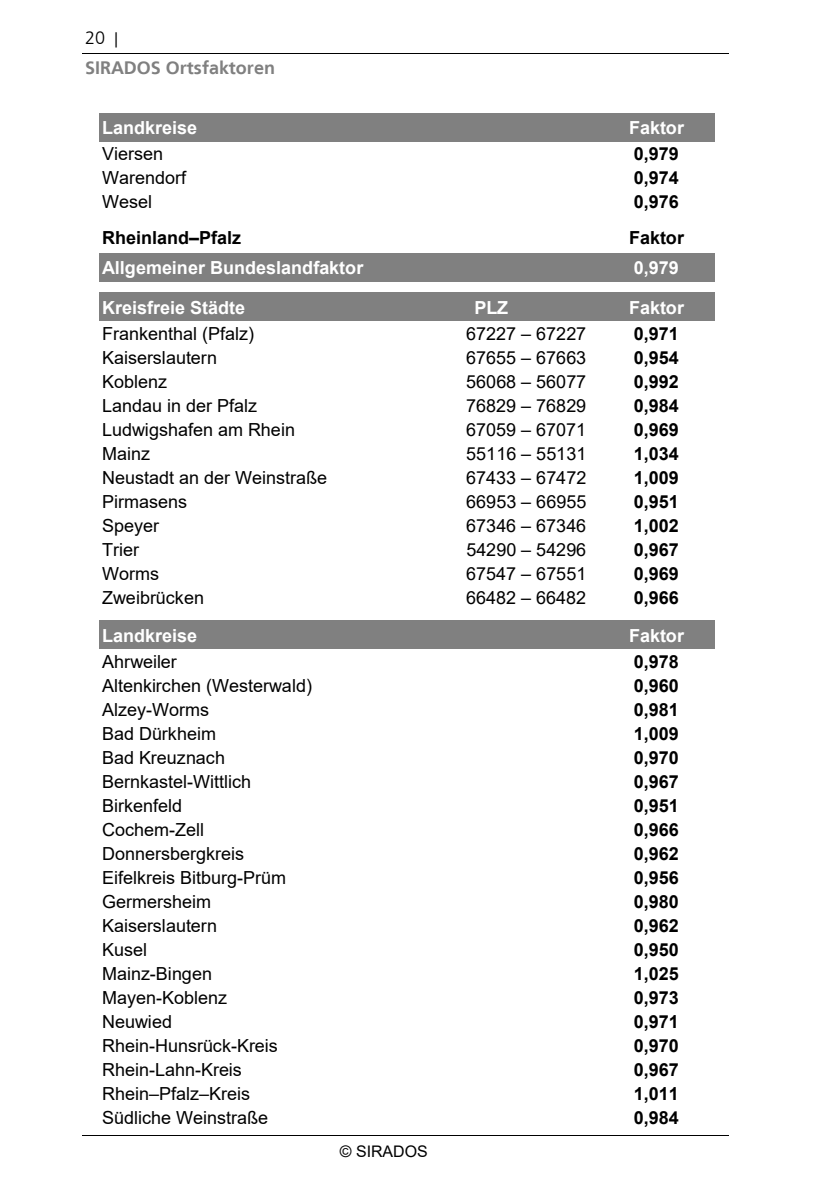
<style>
.page{position:relative;width:840px;height:1190px;background:#fff}
.page>*{position:absolute;margin:0;border:0;box-sizing:border-box;transform-origin:0 0}
.t1{font:18px "Arial";color:#000}
.t2{font:700 18px "Arial";color:#000}
.t3{font:700 18px "Arial";color:#fff}
.t4{font:700 18px/30.2px "Frutiger LT";color:#808080}
.t5{font:16px "Arial";color:#000}
.s1{font-weight:300;color:#000}
.s2{font-family:"Arial";font-weight:400;font-size:16px;color:#000}
</style>
<div class="page">
<hr style="left:82px;top:53px;width:647px;height:1px;background:#000">
<hr style="left:82px;top:1135px;width:647px;height:1px;background:#000">
<div style="left:99px;top:113px;width:356px;height:28px;background:#808080"></div>
<div style="left:455px;top:113px;width:146px;height:28px;background:#808080"></div>
<div style="left:601px;top:113px;width:114px;height:28px;background:#808080"></div>
<div style="left:99px;top:253px;width:356px;height:28px;background:#808080"></div>
<div style="left:455px;top:253px;width:146px;height:28px;background:#808080"></div>
<div style="left:601px;top:253px;width:114px;height:28px;background:#808080"></div>
<div style="left:99px;top:293px;width:356px;height:28px;background:#808080"></div>
<div style="left:455px;top:293px;width:146px;height:28px;background:#808080"></div>
<div style="left:601px;top:293px;width:114px;height:28px;background:#808080"></div>
<div style="left:99px;top:621px;width:356px;height:28px;background:#808080"></div>
<div style="left:455px;top:621px;width:146px;height:28px;background:#808080"></div>
<div style="left:601px;top:621px;width:114px;height:28px;background:#808080"></div>
<p class="t4" style="left:85px;top:24px;width:191px"><span class="s1">20</span> <span class="s2">|<br></span>SIRADOS Ortsfaktoren</p>
<p class="t3" style="left:102px;top:118px;width:97px">Landkreise</p>
<p class="t3" style="left:629px;top:118px;width:57px">Faktor</p>
<p class="t1" style="left:102px;top:144px;width:63px">Viersen</p>
<p class="t2" style="left:634px;top:144px;width:46px">0,979</p>
<p class="t1" style="left:102px;top:168px;width:86px">Warendorf</p>
<p class="t2" style="left:634px;top:168px;width:46px">0,974</p>
<p class="t1" style="left:102px;top:192px;width:52px">Wesel</p>
<p class="t2" style="left:634px;top:192px;width:46px">0,976</p>
<p class="t2" style="left:102px;top:228px;width:140px">Rheinland–Pfalz</p>
<p class="t2" style="left:629px;top:228px;width:57px">Faktor</p>
<p class="t3" style="left:102px;top:258px;width:263px">Allgemeiner Bundeslandfaktor</p>
<p class="t3" style="left:634px;top:258px;width:46px">0,979</p>
<p class="t3" style="left:102px;top:298px;width:145px">Kreisfreie Städte</p>
<p class="t3" style="left:474px;top:298px;width:35px">PLZ</p>
<p class="t3" style="left:629px;top:298px;width:57px">Faktor</p>
<p class="t1" style="left:102px;top:324px;width:154px">Frankenthal (Pfalz)</p>
<p class="t1" style="left:466px;top:324px;width:122px">67227 – 67227</p>
<p class="t2" style="left:634px;top:324px;width:46px">0,971</p>
<p class="t1" style="left:102px;top:348px;width:116px">Kaiserslautern</p>
<p class="t1" style="left:466px;top:348px;width:122px">67655 – 67663</p>
<p class="t2" style="left:634px;top:348px;width:46px">0,954</p>
<p class="t1" style="left:102px;top:372px;width:66px">Koblenz</p>
<p class="t1" style="left:466px;top:372px;width:121px">56068 – 56077</p>
<p class="t2" style="left:634px;top:372px;width:46px">0,992</p>
<p class="t1" style="left:102px;top:396px;width:157px">Landau in der Pfalz</p>
<p class="t1" style="left:466px;top:396px;width:122px">76829 – 76829</p>
<p class="t2" style="left:634px;top:396px;width:46px">0,984</p>
<p class="t1" style="left:102px;top:420px;width:194px">Ludwigshafen am Rhein</p>
<p class="t1" style="left:466px;top:420px;width:121px">67059 – 67071</p>
<p class="t2" style="left:634px;top:420px;width:46px">0,969</p>
<p class="t1" style="left:102px;top:444px;width:49px">Mainz</p>
<p class="t1" style="left:466px;top:444px;width:122px">55116 – 55131</p>
<p class="t2" style="left:634px;top:444px;width:46px">1,034</p>
<p class="t1" style="left:102px;top:468px;width:227px">Neustadt an der Weinstraße</p>
<p class="t1" style="left:466px;top:468px;width:122px">67433 – 67472</p>
<p class="t2" style="left:634px;top:468px;width:46px">1,009</p>
<p class="t1" style="left:102px;top:492px;width:86px">Pirmasens</p>
<p class="t1" style="left:466px;top:492px;width:122px">66953 – 66955</p>
<p class="t2" style="left:634px;top:492px;width:46px">0,951</p>
<p class="t1" style="left:102px;top:516px;width:58px">Speyer</p>
<p class="t1" style="left:466px;top:516px;width:122px">67346 – 67346</p>
<p class="t2" style="left:634px;top:516px;width:46px">1,002</p>
<p class="t1" style="left:102px;top:540px;width:39px">Trier</p>
<p class="t1" style="left:466px;top:540px;width:121px">54290 – 54296</p>
<p class="t2" style="left:634px;top:540px;width:46px">0,967</p>
<p class="t1" style="left:102px;top:564px;width:58px">Worms</p>
<p class="t1" style="left:466px;top:564px;width:122px">67547 – 67551</p>
<p class="t2" style="left:634px;top:564px;width:46px">0,969</p>
<p class="t1" style="left:102px;top:588px;width:103px">Zweibrücken</p>
<p class="t1" style="left:466px;top:588px;width:121px">66482 – 66482</p>
<p class="t2" style="left:634px;top:588px;width:46px">0,966</p>
<p class="t3" style="left:102px;top:626px;width:97px">Landkreise</p>
<p class="t3" style="left:629px;top:626px;width:57px">Faktor</p>
<p class="t1" style="left:102px;top:652px;width:76px">Ahrweiler</p>
<p class="t2" style="left:634px;top:652px;width:46px">0,978</p>
<p class="t1" style="left:102px;top:676px;width:211px">Altenkirchen (Westerwald)</p>
<p class="t2" style="left:634px;top:676px;width:46px">0,960</p>
<p class="t1" style="left:102px;top:700px;width:108px">Alzey-Worms</p>
<p class="t2" style="left:634px;top:700px;width:46px">0,981</p>
<p class="t1" style="left:102px;top:724px;width:115px">Bad Dürkheim</p>
<p class="t2" style="left:634px;top:724px;width:46px">1,009</p>
<p class="t1" style="left:102px;top:748px;width:124px">Bad Kreuznach</p>
<p class="t2" style="left:634px;top:748px;width:46px">0,970</p>
<p class="t1" style="left:102px;top:772px;width:151px">Bernkastel-Wittlich</p>
<p class="t2" style="left:634px;top:772px;width:46px">0,967</p>
<p class="t1" style="left:102px;top:796px;width:82px">Birkenfeld</p>
<p class="t2" style="left:634px;top:796px;width:46px">0,951</p>
<p class="t1" style="left:102px;top:820px;width:104px">Cochem-Zell</p>
<p class="t2" style="left:634px;top:820px;width:46px">0,966</p>
<p class="t1" style="left:102px;top:844px;width:143px">Donnersbergkreis</p>
<p class="t2" style="left:634px;top:844px;width:46px">0,962</p>
<p class="t1" style="left:102px;top:868px;width:185px">Eifelkreis Bitburg-Prüm</p>
<p class="t2" style="left:634px;top:868px;width:46px">0,956</p>
<p class="t1" style="left:102px;top:892px;width:110px">Germersheim</p>
<p class="t2" style="left:634px;top:892px;width:46px">0,980</p>
<p class="t1" style="left:102px;top:916px;width:116px">Kaiserslautern</p>
<p class="t2" style="left:634px;top:916px;width:46px">0,962</p>
<p class="t1" style="left:102px;top:940px;width:47px">Kusel</p>
<p class="t2" style="left:634px;top:940px;width:46px">0,950</p>
<p class="t1" style="left:102px;top:964px;width:111px">Mainz-Bingen</p>
<p class="t2" style="left:634px;top:964px;width:46px">1,025</p>
<p class="t1" style="left:102px;top:988px;width:127px">Mayen-Koblenz</p>
<p class="t2" style="left:634px;top:988px;width:46px">0,973</p>
<p class="t1" style="left:102px;top:1012px;width:71px">Neuwied</p>
<p class="t2" style="left:634px;top:1012px;width:46px">0,971</p>
<p class="t1" style="left:102px;top:1036px;width:177px">Rhein-Hunsrück-Kreis</p>
<p class="t2" style="left:634px;top:1036px;width:46px">0,970</p>
<p class="t1" style="left:102px;top:1060px;width:141px">Rhein-Lahn-Kreis</p>
<p class="t2" style="left:634px;top:1060px;width:46px">0,967</p>
<p class="t1" style="left:102px;top:1084px;width:149px">Rhein–Pfalz–Kreis</p>
<p class="t2" style="left:634px;top:1084px;width:46px">1,011</p>
<p class="t1" style="left:102px;top:1108px;width:168px">Südliche Weinstraße</p>
<p class="t2" style="left:634px;top:1108px;width:46px">0,984</p>
<p class="t5" style="left:340px;top:1142px;width:90px">© SIRADOS</p>
</div>
